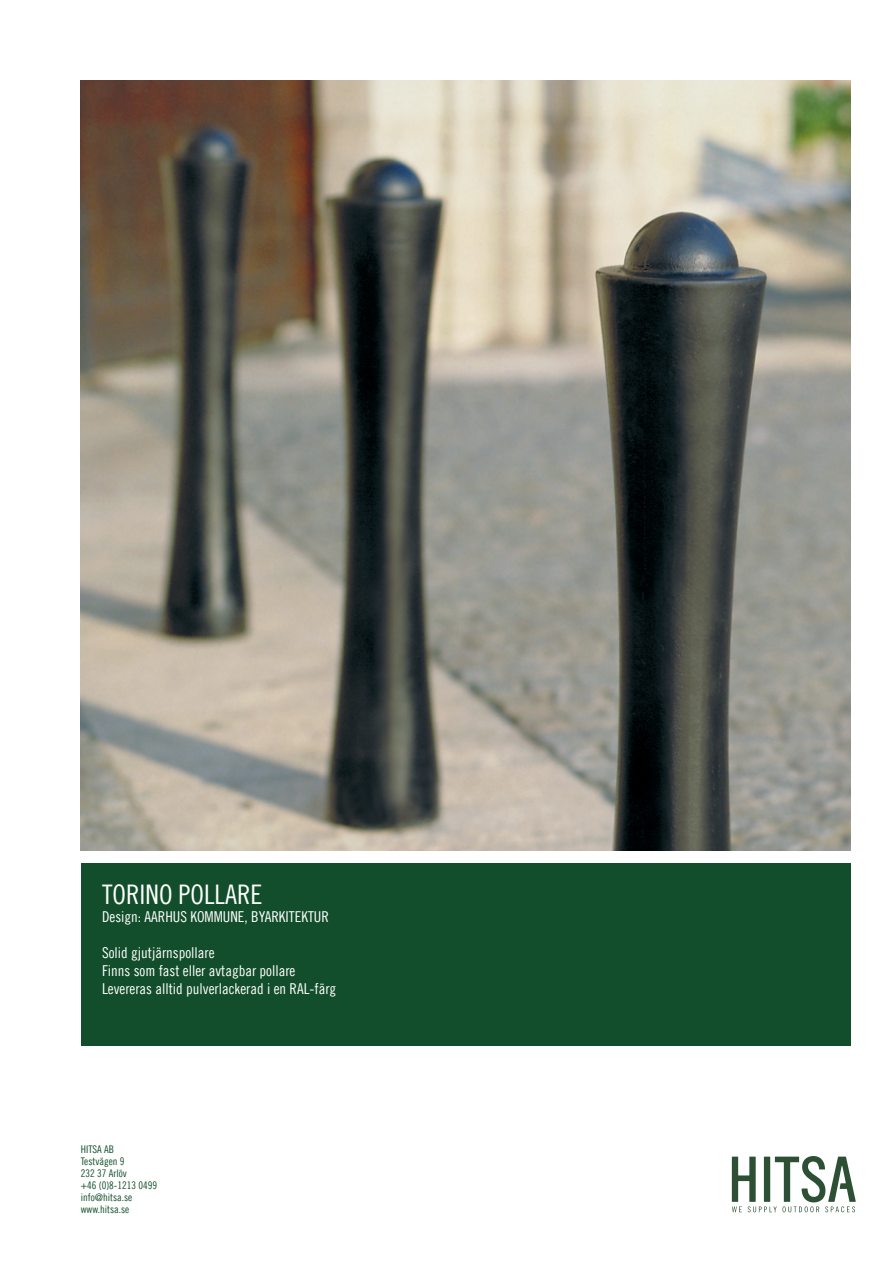
<style>
.page{position:relative;width:893px;height:1263px;background:#fff}
.page>*{position:absolute;margin:0;border:0;box-sizing:border-box;transform-origin:0 0}
.t1{font:27px "Trade Gothic LT Pro Cn 18";color:#fff}
.t2{font:15px "Trade Gothic LT Pro Cn 18";color:#fff}
.t3{font:10.5px/12px "Trade Gothic LT Pro Cn 18";color:#124e2b}
</style>
<div class="page">
<svg style="left:732px;top:1156px;width:124px;height:56px"></svg>
<div style="left:81px;top:863px;width:769px;height:183px;background:#124e2b"></div>
<img style="left:81px;top:81px;width:769px;height:769px">
<p class="t1" style="left:102px;top:878px;width:162px">TORINO POLLARE</p>
<p class="t2" style="left:102px;top:908px;width:228px">Design: AARHUS KOMMUNE, BYARKITEKTUR</p>
<p class="t2" style="left:102px;top:944px;width:114px">Solid gjutjärnspollare</p>
<p class="t2" style="left:102px;top:962px;width:195px">Finns som fast eller avtagbar pollare</p>
<p class="t2" style="left:102px;top:980px;width:236px">Levereras alltid pulverlackerad i en RAL-färg</p>
<p class="t3" style="left:81px;top:1143px;width:78px">HITSA AB<br>Testvägen 9<br>232 37 Arlöv<br>+46 (0)8-1213 0499 info@hitsa.se www.hitsa.se</p>
</div>
